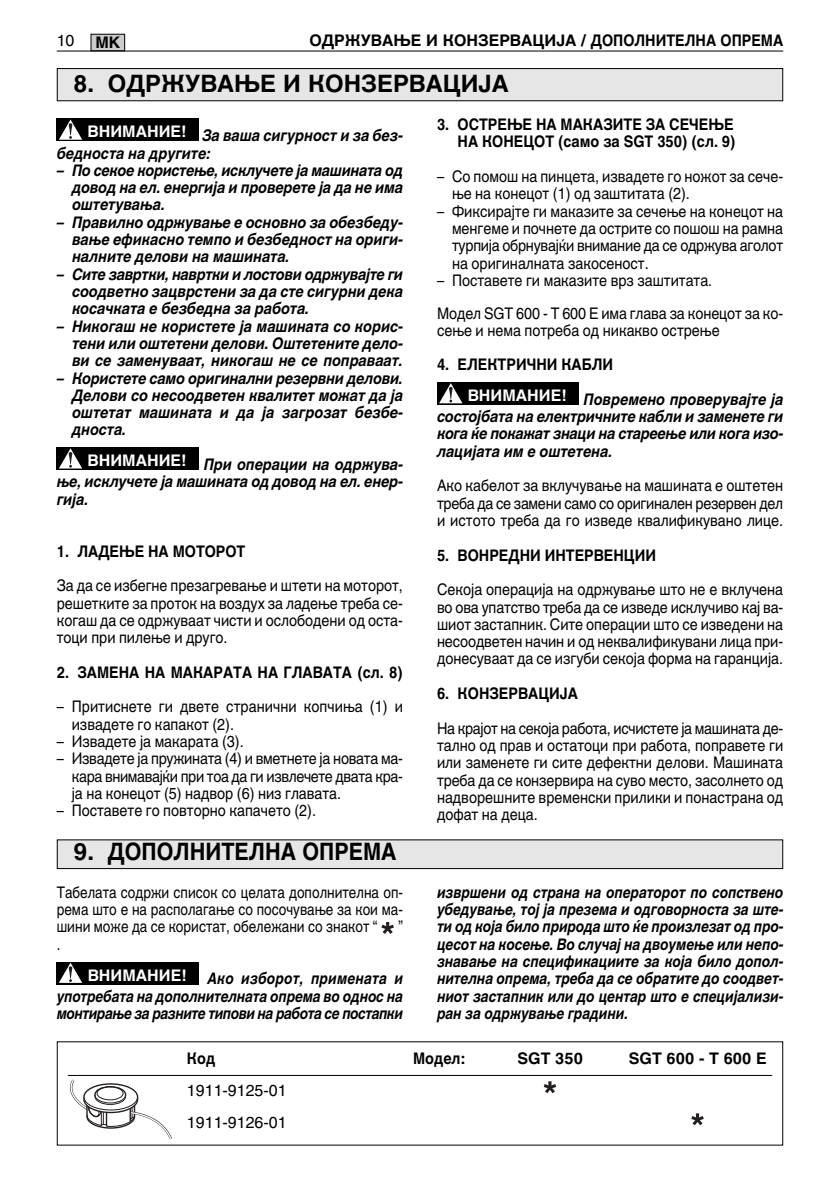
<style>
.page{position:relative;width:840px;height:1191px;background:#fff}
.page>*{position:absolute;margin:0;border:0;box-sizing:border-box;transform-origin:0 0}
.t1{font:700 24px "Helvetica World";color:#000}
.t2{font:16px/17.2px "Helvetica World";color:#000;text-align:justify;scale:.9 1}
.t3{font:italic 700 16px/17.2px "Helvetica World";color:#000;text-align:justify;scale:.9 1}
.t4{font:italic 700 16px/17.2px "Helvetica World";color:#000;text-align:justify;scale:.85 1}
.t5{font:16px/17.4px "Helvetica World";color:#000;text-align:justify;scale:.85 1}
.t6{font:700 16px/17.4px "Helvetica World";color:#000;text-align:right;scale:.9 1}
.t7{font:700 16px "Helvetica World";color:#000}
.t8{font:16px/34.6px "Helvetica World";letter-spacing:-.025em;color:#000;scale:.9 1}
.t9{font:700 16px "Helvetica World";color:#fff}
.t10{font:16px/32px "Helvetica World";color:#000}
.s1{font-weight:700}
.s2{font-style:normal}
</style>
<div class="page">
<div style="left:91px;top:34px;width:33px;height:17px;background:#ccc"></div>
<div style="left:91px;top:34px;width:34px;height:17px;border:1px solid #000"></div>
<hr style="left:57px;top:51px;width:725px;height:1px;background:#000">
<div style="left:57px;top:119px;width:28px;height:22px;background:#000"></div>
<svg style="left:59px;top:119px;width:23px;height:21px"></svg>
<div style="left:85px;top:119px;width:113px;height:22px;background:#000"></div>
<svg style="left:57px;top:447px;width:28px;height:23px"></svg>
<svg style="left:59px;top:448px;width:23px;height:20px"></svg>
<div style="left:85px;top:447px;width:113px;height:23px;background:#000"></div>
<svg style="left:437px;top:382px;width:28px;height:23px"></svg>
<svg style="left:439px;top:383px;width:23px;height:20px"></svg>
<svg style="left:448px;top:387px;width:4px;height:12px"></svg>
<div style="left:465px;top:382px;width:113px;height:23px;background:#000"></div>
<div style="left:57px;top:961px;width:28px;height:23px;background:#000"></div>
<svg style="left:59px;top:962px;width:23px;height:21px"></svg>
<div style="left:85px;top:961px;width:114px;height:23px;background:#000"></div>
<svg style="left:381px;top:922px;width:12px;height:12px"></svg>
<div style="left:58px;top:840px;width:723px;height:28px;background:#e6e6e6"></div>
<div style="left:57px;top:839px;width:725px;height:30px;border:1px solid #000"></div>
<div style="left:58px;top:69px;width:723px;height:31px;background:#e6e6e6"></div>
<div style="left:57px;top:68px;width:725px;height:33px;border:1px solid #000"></div>
<hr style="left:68px;top:1075px;width:703px;height:1px;background:#000">
<svg style="left:691px;top:1113px;width:12px;height:12px"></svg>
<svg style="left:543px;top:1081px;width:13px;height:12px"></svg>
<svg style="left:70px;top:1079px;width:102px;height:61px"></svg>
<p class="t10" style="left:57px;top:24px;width:19px">10</p>
<p class="t7" style="left:95px;top:33px;width:26px">MK</p>
<p class="t7" style="left:309px;top:31px;width:475px">ОДРЖУВАЊЕ И КОНЗЕРВАЦИЈА / ДОПОЛНИТЕЛНА ОПРЕМА</p>
<p class="t1" style="left:74px;top:70px;width:436px">8. ОДРЖУВАЊЕ И КОНЗЕРВАЦИЈА</p>
<p class="t9" style="left:87px;top:122px;width:100px">ВНИМАНИЕ!</p>
<p class="t3" style="left:57px;top:127px;width:386px;text-indent:145px">За ваша сигурност и за без&shy;бедноста на другите:</p>
<p class="t3" style="left:72px;top:162px;width:369px;text-indent:-15px">– По секое користење, исклучете ја машината од довод на ел. енергија и проверете ја да не има оштетувања.</p>
<p class="t3" style="left:72px;top:214px;width:369px;text-indent:-15px">– Правилно одржување е основно за обезбеду&shy;вање ефикасно темпо и безбедност на ориги&shy;налните делови на машината.</p>
<p class="t3" style="left:72px;top:265px;width:369px;text-indent:-15px">– Сите завртки, навртки и лостови одржувајте ги соодветно зацврстени за да сте сигурни дека косачката е безбедна за работа.</p>
<p class="t3" style="left:72px;top:317px;width:369px;text-indent:-15px">– Никогаш не користете ја машината со корис&shy;тени или оштетени делови. Оштетените дело&shy;ви се заменуваат, никогаш не се поправаат.</p>
<p class="t3" style="left:72px;top:369px;width:369px;text-indent:-15px">– Користете само оригинални резервни делови.<br>Делови со несоодветен квалитет можат да ја оштетат машината и да ја загрозат безбе&shy;дноста.</p>
<p class="t3" style="left:57px;top:456px;width:386px;text-indent:147px">При операции на одржува&shy;ње, исклучете ја машината од довод на ел. енер&shy;гија.</p>
<p class="t2" style="left:57px;top:534px;width:386px;line-height:34.6px"><span class="s1">1. ЛАДЕЊЕ НА МОТОРОТ<br></span>За да се избегне презагревање и штети на моторот,</p>
<p class="t2" style="left:57px;top:594px;width:386px">решетките за проток на воздух за ладење треба се&shy;когаш да се одржуваат чисти и ослободени од оста&shy;тоци при пилење и друго.</p>
<p class="t6" style="left:57px;top:663px;width:386px">2. ЗАМЕНА НА МАКАРАТА НА ГЛАВАТА (сл. 8)</p>
<p class="t2" style="left:72px;top:698px;width:369px;text-indent:-15px">– Притиснете ги двете странични копчиња (1) и извадете го капакот (2).</p>
<p class="t2" style="left:57px;top:733px;width:209px">– Извадете ја макарата (3).</p>
<p class="t2" style="left:72px;top:750px;width:369px;text-indent:-15px">– Извадете ја пружината (4) и вметнете ја новата ма&shy;кара внимавајќи при тоа да ги извлечете двата кра&shy;ја на конецот (5) надвор (6) низ главата.</p>
<p class="t2" style="left:57px;top:802px;width:289px">– Поставете го повторно капачето (2).</p>
<p class="t9" style="left:87px;top:451px;width:100px">ВНИМАНИЕ!</p>
<p class="t1" style="left:74px;top:838px;width:324px">9. ДОПОЛНИТЕЛНА ОПРЕМА</p>
<p class="t5" style="left:57px;top:883px;width:408px">Табелата содржи список со целата дополнителна оп&shy;рема што е на располагање со посочување за кои ма&shy;шини може да се користат, обележани со знакот “</p>
<p class="t5" style="left:398px;top:918px;width:7px">”</p>
<p class="t5" style="left:57px;top:935px;width:6px">.</p>
<p class="t4" style="left:57px;top:970px;width:408px;text-indent:150px">Ако изборот, примената и употребата на дополнителната опрема во однос на монтирање за разните типови на работа се постапки</p>
<p class="t9" style="left:88px;top:965px;width:100px">ВНИМАНИЕ!</p>
<p class="t6" style="left:437px;top:116px;width:333px">3. ОСТРЕЊЕ НА МАКАЗИТЕ ЗА СЕЧЕЊЕ<br>НА КОНЕЦОТ (само за SGT 350) (сл. 9)</p>
<p class="t2" style="left:452px;top:168px;width:369px;text-indent:-15px">– Со помош на пинцета, извадете го ножот за сече&shy;ње на конецот (1) од заштитата (2).</p>
<p class="t2" style="left:452px;top:202px;width:369px;text-indent:-15px">– Фиксирајте ги маказите за сечење на конецот на менгеме и почнете да острите со пошош на рамна турпија обрнувајќи внимание да се одржува аголот на оригиналната закосеност.</p>
<p class="t2" style="left:437px;top:264px;width:386px;line-height:33.2px">– Поставете ги маказите врз заштитата.<br>Модел SGT 600 - T 600 E има глава за конецот за ко-</p>
<p class="t2" style="left:437px;top:321px;width:315px">сење и нема потреба од никакво острење</p>
<p class="t3" style="left:583px;top:347px;width:223px;line-height:34.6px;text-indent:-146px"><span class="s2">4. ЕЛЕКТРИЧНИ КАБЛИ<br></span>Повремено проверувајте ја</p>
<p class="t3" style="left:437px;top:408px;width:386px">состојбата на електричните кабли и заменете ги кога ќе покажат знаци на стареење или кога изо&shy;лацијата им е оштетена.</p>
<p class="t2" style="left:437px;top:477px;width:386px">Ако кабелот за вклучување на машината е оштетен треба да се замени само со оригинален резервен дел и истото треба да го изведе квалификувано лице.</p>
<p class="t2" style="left:437px;top:538px;width:386px;line-height:34.6px"><span class="s1">5. ВОНРЕДНИ ИНТЕРВЕНЦИИ<br></span>Секоја операција на одржување што не е вклучена</p>
<p class="t2" style="left:437px;top:598px;width:386px">во ова упатство треба да се изведе исклучиво кај ва&shy;шиот застапник. Сите операции што се изведени на несоодветен начин и од неквалификувани лица при&shy;донесуваат да се изгуби секоја форма на гаранција.</p>
<p class="t8" style="left:437px;top:676px;width:386px"><span class="s1">6. КОНЗЕРВАЦИЈА<br></span>На крајот на секоја работа, исчистете ја машината де-</p>
<p class="t2" style="left:437px;top:737px;width:386px">тално од прав и остатоци при работа, поправете ги или заменете ги сите дефектни делови. Машината треба да се конзервира на суво место, засолнето од надворешните временски прилики и понастрана од дофат на деца.</p>
<p class="t9" style="left:467px;top:386px;width:100px">ВНИМАНИЕ!</p>
<p class="t4" style="left:437px;top:883px;width:408px">извршени од страна на операторот по сопствено убедување, тој ја презема и одговорноста за ште&shy;ти од која било природа што ќе произлезат од про&shy;цесот на косење. Во случај на двоумење или непо&shy;знавање на спецификациите за која било допол&shy;нителна опрема, треба да се обратите до соодвет&shy;ниот застапник или до центар што е специјализи&shy;ран за одржување градини.</p>
<p class="t6" style="left:187px;top:1049px;width:33px">Код</p>
<p class="t6" style="left:413px;top:1049px;width:59px">Mодел:</p>
<p class="t7" style="left:517px;top:1049px;width:67px">SGT 350</p>
<p class="t7" style="left:628px;top:1049px;width:139px">SGT 600 - T 600 E</p>
<p class="t10" style="left:187px;top:1074px;width:101px">1911-9125-01<br>1911-9126-01</p>
</div>
